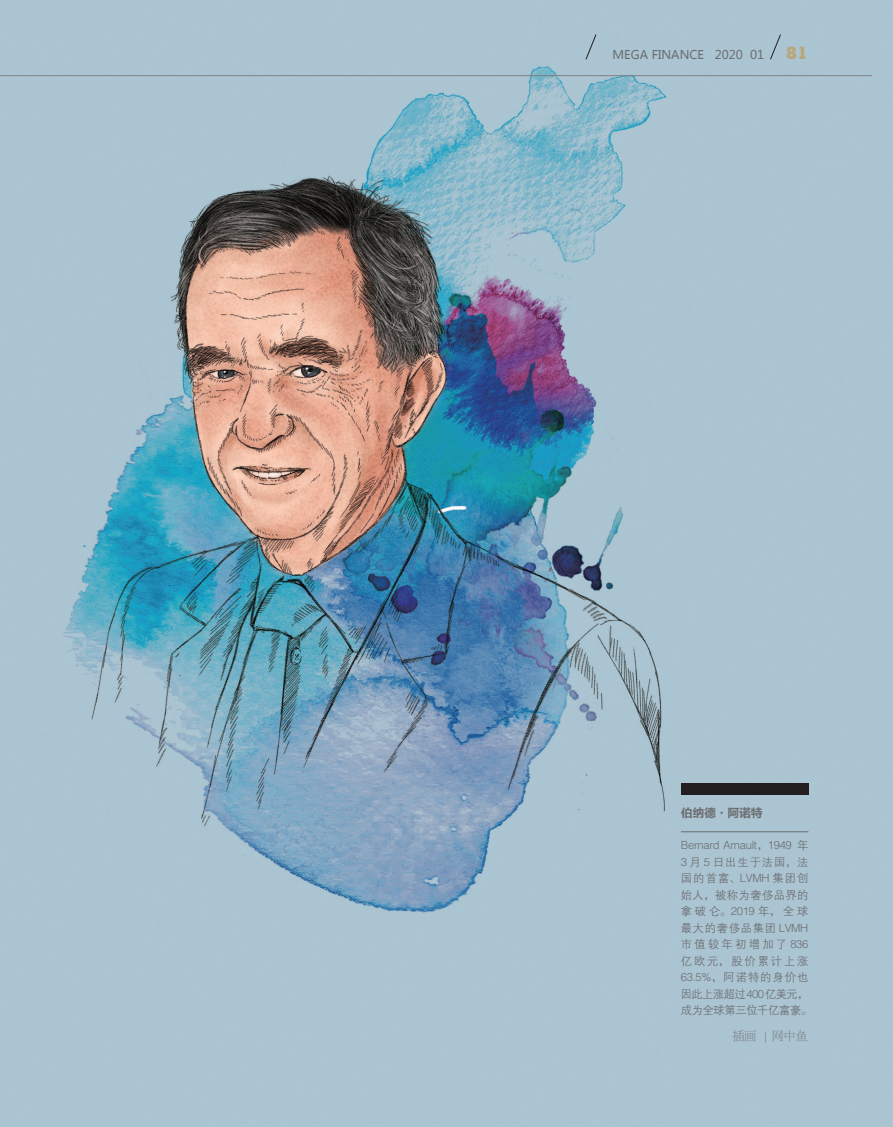
<style>
.page{position:relative;width:893px;height:1127px;background:#fff}
.page>*{position:absolute;margin:0;border:0;box-sizing:border-box;transform-origin:0 0}
.t1{font:800 16.95px "Stymie BT";color:#b8a779}
.t2{font:12px "Microsoft Ya Hei";color:#6c6d70}
.t3{font:12px "FZLTCHJW GB1 0";letter-spacing:-.03em;color:#6c6d70}
.提文{font:12px "FZBSJW GB1 0";color:#6c6d70}
.t4{font:11.25px/16.5px "FZZDXJW GB1 0";letter-spacing:.04em;color:#6c6d70}
</style>
<div class="page">
<img style="left:0;top:0;width:893px;height:1127px">
<hr style="left:681px;top:831px;width:127px;height:1px;background:#6c6d70">
<div style="left:681px;top:783px;width:127px;height:11px;background:#231f20"></div>
<hr style="left:0;top:75px;width:872px;height:1px;background:#808285">
<svg style="left:585px;top:34px;width:12px;height:26px"></svg>
<svg style="left:770px;top:34px;width:11px;height:26px"></svg>
<p class="t2" style="left:612px;top:47px;width:153px">MEGA FINANCE 2020 01</p>
<p class="t1" style="left:786px;top:43px;width:23px">81</p>
<p class="t2" style="left:605px;top:47px;width:153px">MEGA FINANCE 2020 01</p>
<p class="t3" style="left:681px;top:806px;width:83px">伯纳德·阿诺特</p>
<p class="t4" style="left:681px;top:837px;width:133px">Bernard Arnault，1949 年<br>3 月 5 日出生于法国，法国的首富、LVMH 集团创始人，被称为奢侈品界的拿破仑。2019 年，全球最大的奢侈品集团 LVMH市值较年初增加了836亿欧元，股价累计上涨<br>63.5%，阿诺特的身价也因此上涨超过400亿美元，成为全球第三位千亿富豪。</p>
<p class="提文" style="left:732px;top:1030px;width:77px">插画 ｜网中鱼</p>
</div>
